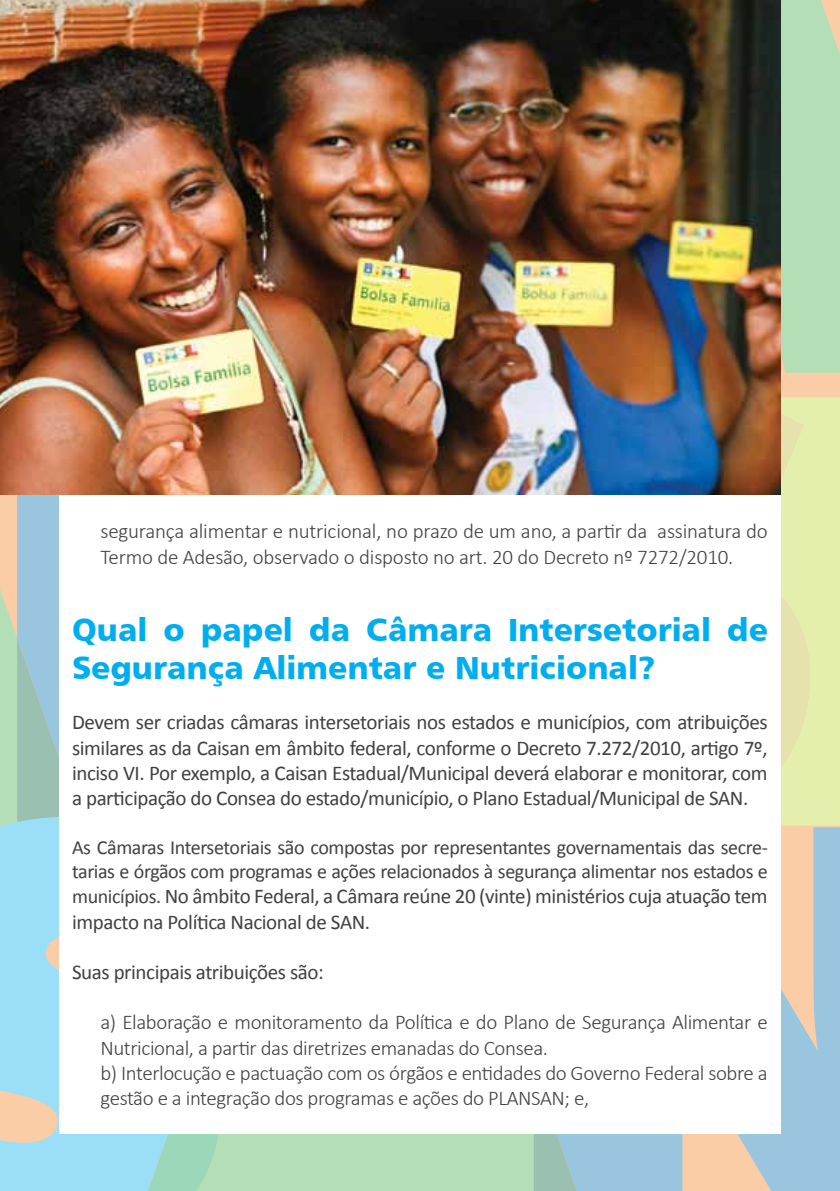
<style>
.page{position:relative;width:840px;height:1191px;background:#fff}
.page>*{position:absolute;margin:0;border:0;box-sizing:border-box;transform-origin:0 0}
.t1{font:32px/38.4px "Humanist 777 BT Black B";color:#00aeef}
.t2{font:21px/25.2px "Calibri";letter-spacing:-.02em;color:#414042;text-align:justify}
.t3{font:300 21px/25.2px "Calibri";letter-spacing:-.02em;color:#414042}
.t4{font:20px/24px "Calibri";letter-spacing:-.02em;color:#414042}
.s1{font-size:20px}
</style>
<div class="page">
<div style="left:780px;top:0;width:59px;height:373px;background:#b3deb6"></div>
<svg style="left:0;top:494px;width:59px;height:322px"></svg>
<svg style="left:780px;top:397px;width:59px;height:428px"></svg>
<svg style="left:0;top:816px;width:125px;height:375px;fill:#9adef8"></svg>
<div style="left:125px;top:1134px;width:408px;height:57px;background:#b3deb6"></div>
<svg style="left:127px;top:1134px;width:94px;height:57px"></svg>
<svg style="left:599px;top:827px;width:240px;height:364px;fill:#9ac5df"></svg>
<svg style="left:533px;top:1134px;width:66px;height:57px"></svg>
<div style="left:59px;top:58px;width:721px;height:1075px;background:#fff"></div>
<img style="left:0;top:0;width:780px;height:494px">
<p class="t3" style="left:100px;top:518px;width:668px">segurança alimentar e nutricional, no prazo de um ano, a partir da assinatura do<br>Termo de Adesão, observado o disposto no art. 20 do Decreto nº 7272/2010.</p>
<h1 class="t1" style="left:72px;top:609px;width:697px">Qual o papel da Câmara Intersetorial de<br>Segurança Alimentar e Nutricional?</h1>
<p class="t2" style="left:72px;top:710px;width:696px">Devem ser criadas câmaras intersetoriais nos estados e municípios, com atribuições similares as da Caisan em âmbito federal, conforme o Decreto 7.272/2010, artigo 7º, inciso VI. Por exemplo, a Caisan Estadual/Municipal deverá elaborar e monitorar, com a participação do Consea do estado/município, o Plano Estadual/Municipal de SAN.</p>
<p class="t4" style="left:72px;top:835px;width:697px">As Câmaras Intersetoriais são compostas por representantes governamentais das secre&shy;tarias e órgãos com programas e ações relacionados à segurança alimentar nos estados e</p>
<p class="t2" style="left:72px;top:884px;width:696px"><span class="s1">municípios.</span> No âmbito Federal, a Câmara reúne 20 (vinte) ministérios cuja atuação tem impacto na Política Nacional de SAN.</p>
<p class="t2" style="left:72px;top:959px;width:253px">Suas principais atribuições são:</p>
<p class="t3" style="left:100px;top:1009px;width:668px">a) Elaboração e monitoramento da Política e do Plano de Segurança Alimentar e Nutricional, a partir das diretrizes emanadas do Consea.<br>b) Interlocução e pactuação com os órgãos e entidades do Governo Federal sobre a gestão e a integração dos programas e ações do PLANSAN; e,</p>
</div>
